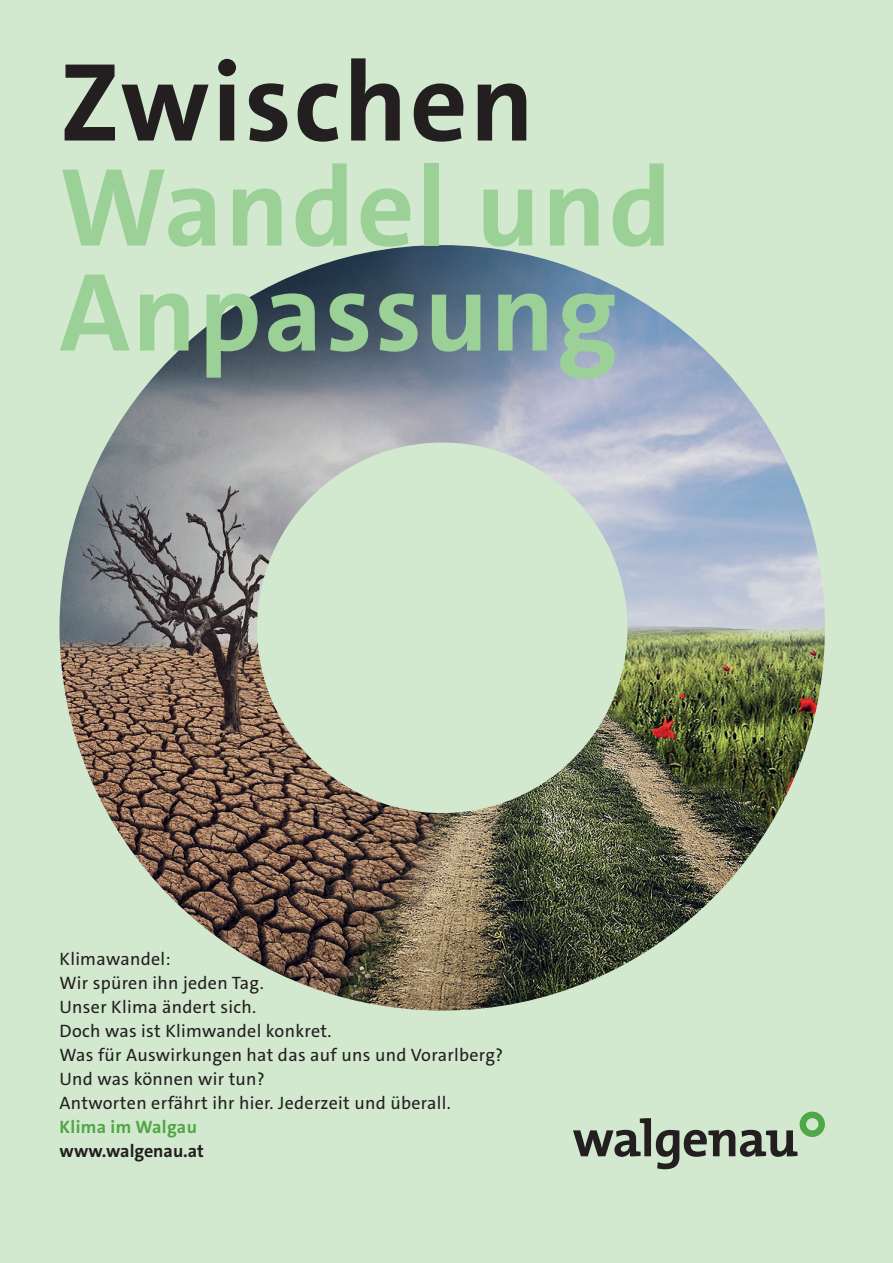
<style>
.page{position:relative;width:893px;height:1263px;background:#d3e9cf}
.page>*{position:absolute;margin:0;border:0;box-sizing:border-box;transform-origin:0 0}
.t1{font:700 112.5px/105px "The Sans";letter-spacing:.02em;color:#9bd096}
.t2{font:18px/24px "The Sans";letter-spacing:.015em;color:#231f20}
.t3{font:700 18px "The Sans";color:#231f20}
.t4{font:700 18px "The Sans";letter-spacing:.015em;color:#50a746}
.s1{color:#231f20}
</style>
<div class="page">
<img style="left:60px;top:245px;width:765px;height:765px">
<svg style="left:573px;top:1111px;width:252px;height:58px"></svg>
<p class="t1" style="left:60px;top:51px;width:613px"><span class="s1">Zwischen<br></span>Wandel und<br>Anpassung</p>
<p class="t2" style="left:60px;top:947px;width:445px">Klimawandel:<br>Wir spüren ihn jeden Tag.<br>Unser Klima ändert sich.<br>Doch was ist Klimwandel konkret.<br>Was für Auswirkungen hat das auf uns und Vorarlberg?<br>Und was können wir tun?<br>Antworten erfährt ihr hier. Jederzeit und überall.</p>
<p class="t4" style="left:60px;top:1115px;width:139px">Klima im Walgau</p>
<p class="t3" style="left:60px;top:1139px;width:146px">www.walgenau.at</p>
</div>
